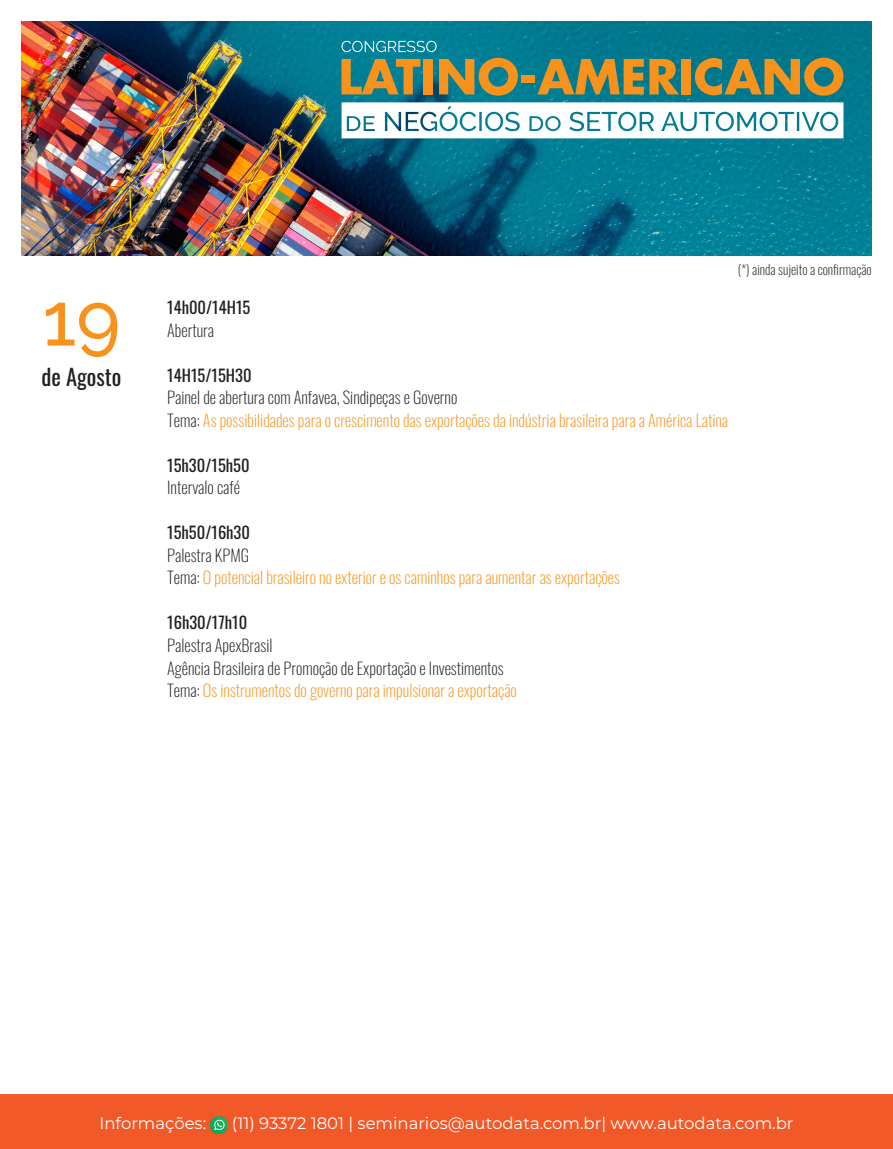
<style>
.page{position:relative;width:893px;height:1149px;background:#fff}
.page>*{position:absolute;margin:0;border:0;box-sizing:border-box;transform-origin:0 0}
.t1{font:500 75px "Raleway";color:#f7931d}
.t2{font:22.5px "Oswald";color:#231f20}
.t3{font:200 16.5px/22.5px "Oswald";color:#f7931d}
.t4{font:200 16.5px/22.5px "Oswald";color:#231f20}
.t5{font:16.5px "Montserrat";color:#fff}
.t6{font:16.5px "Oswald";color:#231f20}
.t7{font:200 13.5px "Oswald";color:#231f20}
.s1{color:#231f20}
.s2{color:#f7931d}
</style>
<div class="page">
<img style="left:21px;top:21px;width:851px;height:234px">
<div style="left:0;top:1094px;width:893px;height:54px;background:#f15929"></div>
<img style="left:211px;top:1116px;width:17px;height:17px">
<svg style="left:342px;top:102px;width:501px;height:36px"></svg>
<svg style="left:341px;top:59px;width:79px;height:35px;background:#898952"></svg>
<div style="left:424px;top:59px;width:9px;height:35px;background:#f7931d"></div>
<svg style="left:439px;top:58px;width:79px;height:38px;background:#908a4f"></svg>
<div style="left:522px;top:76px;width:13px;height:7px;background:#f7931d"></div>
<svg style="left:537px;top:59px;width:142px;height:35px;background:#94894a"></svg>
<div style="left:681px;top:59px;width:10px;height:35px;background:#f7931d"></div>
<svg style="left:695px;top:58px;width:148px;height:38px;background:#848650"></svg>
<svg style="left:341px;top:41px;width:96px;height:11px"></svg>
<h1 class="t1" style="left:43px;top:276px;width:79px">19</h1>
<h2 class="t2" style="left:42px;top:356px;width:81px">de Agosto</h2>
<p class="t6" style="left:167px;top:293px;width:85px">14h00/14H15</p>
<p class="t4" style="left:167px;top:317px;width:48px">Abertura</p>
<p class="t6" style="left:167px;top:360px;width:86px">14H15/15H30</p>
<p class="t3" style="left:167px;top:384px;width:562px"><span class="s1">Painel de abertura com Anfavea, Sindipeças e Governo<br>Tema:</span> As possibilidades para o crescimento das exportações da indústria brasileira para a América Latina</p>
<p class="t6" style="left:167px;top:450px;width:84px">15h30/15h50</p>
<p class="t4" style="left:167px;top:474px;width:74px">Intervalo café</p>
<p class="t6" style="left:167px;top:518px;width:84px">15h50/16h30</p>
<p class="t3" style="left:167px;top:542px;width:454px"><span class="s1">Palestra KPMG<br>Tema:</span> O potencial brasileiro no exterior e os caminhos para aumentar as exportações</p>
<p class="t6" style="left:167px;top:608px;width:81px">16h30/17h10</p>
<p class="t4" style="left:167px;top:632px;width:351px">Palestra ApexBrasil<br>Agência Brasileira de Promoção de Exportação e Investimentos<br>Tema: <span class="s2">Os instrumentos do governo para impulsionar a exportação</span></p>
<p class="t7" style="left:738px;top:257px;width:135px">(*) ainda sujeito a confirmação</p>
<p class="t5" style="left:99px;top:1111px;width:108px">Informações:</p>
<p class="t5" style="left:232px;top:1111px;width:563px">(11) 93372 1801 | seminarios@autodata.com.br| www.autodata.com.br</p>
</div>
